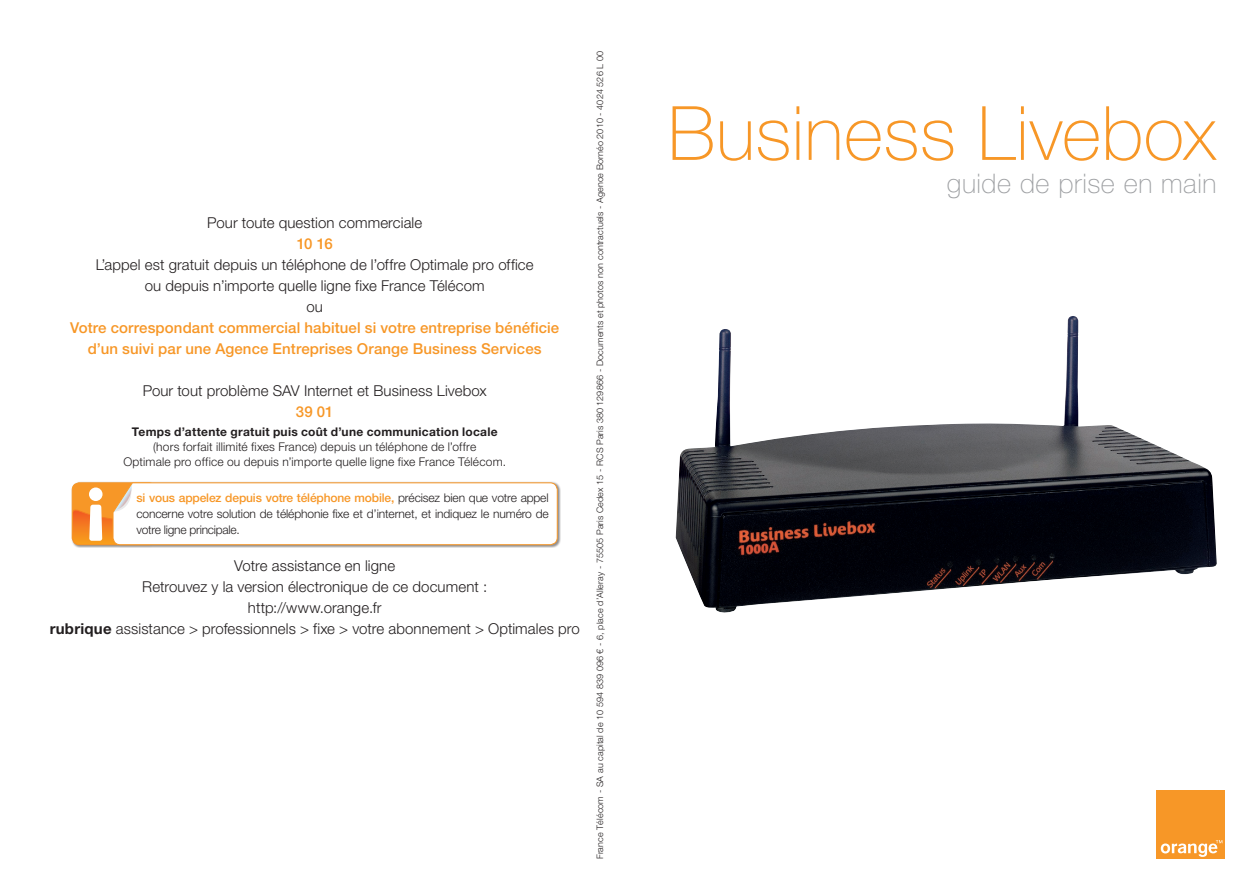
<style>
.page{position:relative;width:1259px;height:893px;background:#fff}
.page>*{position:absolute;margin:0;border:0;box-sizing:border-box;transform-origin:0 0}
.t1{font:100 75px "Helvetica Neue LT";letter-spacing:.005em;color:#f79727}
.t2{font:100 27px "Helvetica Neue LT";letter-spacing:.02em;color:#9d9fa2}
.Style_de_paragraphe{font:300 15px "Helvetica Neue LT";letter-spacing:.005em;color:#231f20}
.Style_de_paragraphe-2{font:500 15px "Helvetica Neue LT";letter-spacing:.01em;color:#f79727}
.Style_de_paragraphe-3{font:300 12px/16px "Helvetica Neue LT";letter-spacing:.01em;color:#231f20;text-align:justify}
.Style_de_paragraphe-4{font:700 12px "Helvetica Neue LT";letter-spacing:.02em;color:#231f20}
.niveau1chapeau{font:300 9px "Helvetica Neue LT";letter-spacing:.01em;color:#231f20}
.s1{font-weight:500;color:#f79727}
.s2{font-weight:700}
</style>
<div class="page">
<div style="left:1157px;top:791px;width:68px;height:68px;background:#f79727"></div>
<svg style="left:1160px;top:840px;width:62px;height:17px"></svg>
<img style="left:675px;top:316px;width:542px;height:297px">
<div style="left:71px;top:481px;width:490px;height:67px;background:#231f20;opacity:.5"></div>
<svg style="left:72px;top:482px;width:486px;height:64px"></svg>
<p class="Style_de_paragraphe" style="left:207px;top:213px;width:217px">Pour toute question commerciale</p>
<p class="Style_de_paragraphe-2" style="left:297px;top:234px;width:38px">10 16</p>
<p class="Style_de_paragraphe" style="left:96px;top:255px;width:439px">L’appel est gratuit depuis un téléphone de l’offre Optimale pro office</p>
<p class="Style_de_paragraphe" style="left:145px;top:276px;width:341px">ou depuis n’importe quelle ligne fixe France Télécom</p>
<p class="Style_de_paragraphe" style="left:306px;top:297px;width:18px">ou</p>
<p class="Style_de_paragraphe-2" style="left:70px;top:318px;width:490px">Votre correspondant commercial habituel si votre entreprise bénéficie</p>
<p class="Style_de_paragraphe-2" style="left:88px;top:339px;width:455px">d’un suivi par une Agence Entreprises Orange Business Services</p>
<p class="Style_de_paragraphe" style="left:143px;top:381px;width:345px">Pour tout problème SAV Internet et Business Livebox</p>
<p class="Style_de_paragraphe-2" style="left:296px;top:402px;width:39px">39 01</p>
<p class="Style_de_paragraphe-4" style="left:132px;top:424px;width:367px">Temps d’attente gratuit puis coût d’une communication locale</p>
<p class="Style_de_paragraphe-3" style="left:153px;top:439px;width:325px">(hors forfait illimité fixes France) depuis un téléphone de l’offre</p>
<p class="Style_de_paragraphe-3" style="left:123px;top:454px;width:384px">Optimale pro office ou depuis n’importe quelle ligne fixe France Télécom.</p>
<p class="Style_de_paragraphe-3" style="left:136px;top:489px;width:414px"><span class="s1">si vous appelez depuis votre téléphone mobile,</span> précisez bien que votre appel concerne votre solution de téléphonie fixe et d’internet, et indiquez le numéro de votre ligne principale.</p>
<p class="Style_de_paragraphe" style="left:234px;top:557px;width:162px">Votre assistance en ligne</p>
<p class="Style_de_paragraphe" style="left:142px;top:578px;width:346px">Retrouvez y la version électronique de ce document :</p>
<p class="Style_de_paragraphe" style="left:248px;top:599px;width:135px">http://www.orange.fr</p>
<p class="Style_de_paragraphe" style="left:50px;top:620px;width:531px"><span class="s2">rubrique</span> assistance &gt; professionnels &gt; fixe &gt; votre abonnement &gt; Optimales pro</p>
<p class="niveau1chapeau" style="left:594px;top:859px;width:810px;rotate:-90deg">France Télécom - SA au capital de 10 594 839 096 € - 6, place d’Alleray - 75505 Paris Cedex 15 - RCS Paris 380 129 866 - Documents et photos non contractuels - Agence Bornéo 2010 - 4024 526 L 00</p>
<p class="t1" style="left:668px;top:90px;width:550px">Business Livebox</p>
<p class="t2" style="left:947px;top:168px;width:271px">guide de prise en main</p>
</div>
